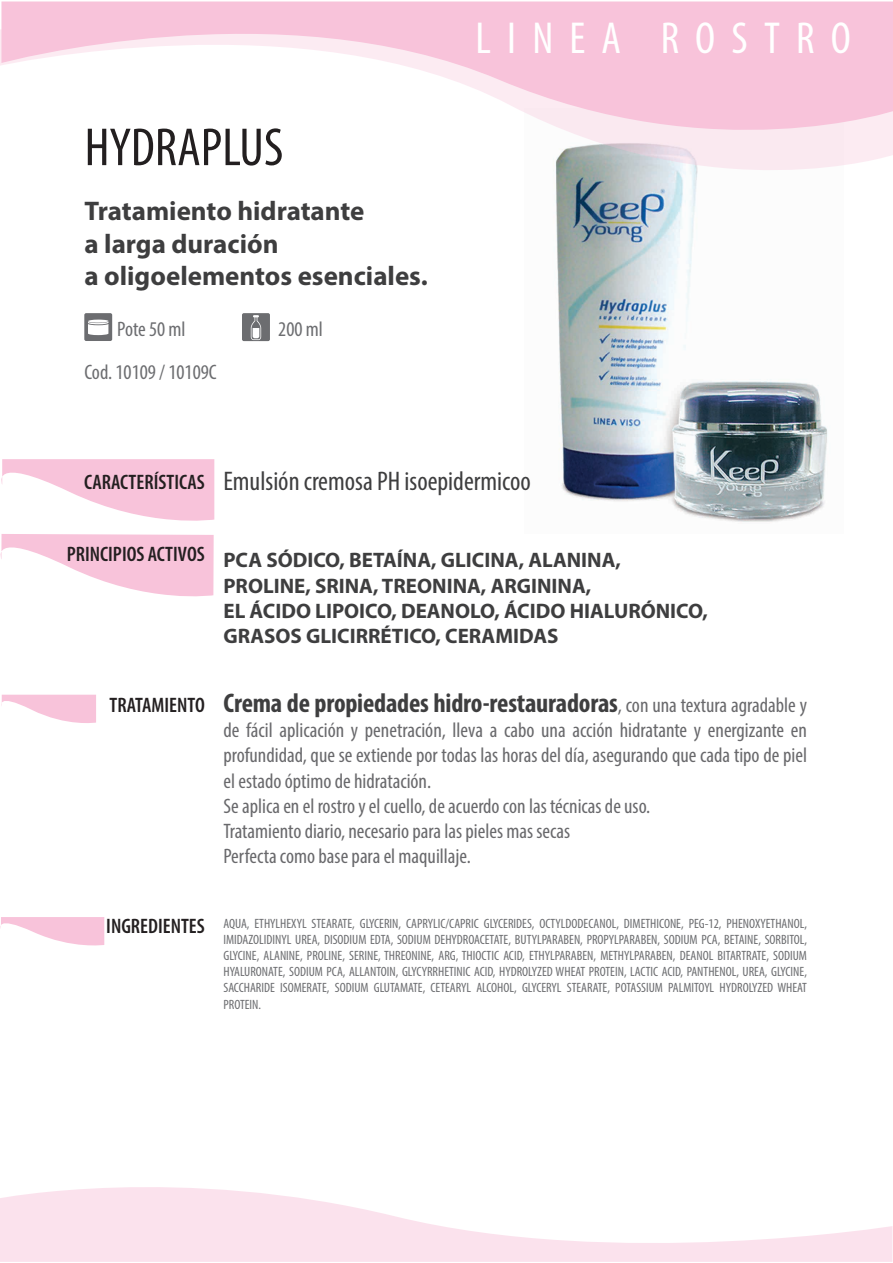
<style>
.page{position:relative;width:893px;height:1263px;background:#fff}
.page>*{position:absolute;margin:0;border:0;box-sizing:border-box;transform-origin:0 0}
.t1{font:condensed 54px "Myriad Pro";color:#231f20}
.t2{font:condensed 45px "Myriad Pro";letter-spacing:.36em;color:#fff}
.t3{font:700 27px/32.4px "Myriad Pro";color:#3e3e3f}
.t4{font:700 condensed 27px "Myriad Pro";letter-spacing:-.01em;color:#3e3e3f}
.t5{font:condensed 27px "Myriad Pro";color:#3e3e3f}
.t6{font:condensed 21px/25.2px "Myriad Pro";color:#69696c}
.t7{font:700 21px/25.2px "Myriad Pro";color:#3e3e3f}
.t8{font:600 condensed 21px "Myriad Pro";color:#231f20}
.t9{font:condensed 21px "Myriad Pro";color:#6c6d70}
.t10{font:condensed 13.5px/16.2px "Myriad Pro";color:#6c6d70;text-align:justify}
.s1{font-weight:400;font-size:21px;color:#69696c}
</style>
<div class="page">
<svg style="left:84px;top:313px;width:28px;height:28px"></svg>
<img style="left:555px;top:170px;width:273px;height:352px">
<svg style="left:0;top:459px;width:214px;height:138px"></svg>
<svg style="left:242px;top:313px;width:28px;height:28px"></svg>
<svg style="left:1px;top:694px;width:95px;height:29px"></svg>
<svg style="left:0;top:917px;width:104px;height:29px"></svg>
<svg style="left:0;top:1187px;width:892px;height:75px;fill:#fbe2ed"></svg>
<svg style="left:1px;top:1px;width:892px;height:169px"></svg>
<h1 class="t1" style="left:85px;top:115px;width:200px">HYDRAPLUS</h1>
<h3 class="t3" style="left:85px;top:194px;width:345px">Tratamiento hidratante<br>a larga duración<br>a oligoelementos esenciales.</h3>
<h3 class="t9" style="left:117px;top:316px;width:70px">Pote 50 ml</h3>
<h3 class="t9" style="left:278px;top:316px;width:46px">200 ml</h3>
<h3 class="t9" style="left:85px;top:359px;width:134px">Cod. 10109 / 10109C</h3>
<h2 class="t2" style="left:475px;top:11px;width:377px">LINEA ROSTRO</h2>
<h3 class="t8" style="left:84px;top:471px;width:122px">CARACTERÍSTICAS</h3>
<h3 class="t5" style="left:223px;top:465px;width:309px">Emulsión cremosa PH isoepidermicoo</h3>
<h3 class="t8" style="left:67px;top:542px;width:140px">PRINCIPIOS ACTIVOS</h3>
<h3 class="t8" style="left:110px;top:694px;width:97px">TRATAMIENTO</h3>
<h3 class="t7" style="left:223px;top:547px;width:486px">PCA SÓDICO, BETAÍNA, GLICINA, ALANINA, PROLINE, SRINA, TREONINA, ARGININA,<br>EL ÁCIDO LIPOICO, DEANOLO, ÁCIDO HIALURÓNICO, GRASOS GLICIRRÉTICO, CERAMIDAS</h3>
<h3 class="t4" style="left:223px;top:686px;width:585px">Crema de propiedades hidro-restauradoras<span class="s1">, con una textura agradable y</span></h3>
<p class="t6" style="left:223px;top:717px;width:585px">de fácil aplicación y penetración, lleva a cabo una acción hidratante y energizante en profundidad, que se extiende por todas las horas del día, asegurando que cada tipo de piel el estado óptimo de hidratación.<br>Se aplica en el rostro y el cuello, de acuerdo con las técnicas de uso.<br>Tratamiento diario, necesario para las pieles mas secas<br>Perfecta como base para el maquillaje.</p>
<h3 class="t8" style="left:106px;top:915px;width:100px">INGREDIENTES</h3>
<p class="t10" style="left:223px;top:915px;width:585px">AQUA, ETHYLHEXYL STEARATE, GLYCERIN, CAPRYLIC/CAPRIC GLYCERIDES, OCTYLDODECANOL, DIMETHICONE, PEG-12, PHENOXYETHANOL, IMIDAZOLIDINYL UREA, DISODIUM EDTA, SODIUM DEHYDROACETATE, BUTYLPARABEN, PROPYLPARABEN, SODIUM PCA, BETAINE, SORBITOL, GLYCINE, ALANINE, PROLINE, SERINE, THREONINE, ARG, THIOCTIC ACID, ETHYLPARABEN, METHYLPARABEN, DEANOL BITARTRATE, SODIUM HYALURONATE, SODIUM PCA, ALLANTOIN, GLYCYRRHETINIC ACID, HYDROLYZED WHEAT PROTEIN, LACTIC ACID, PANTHENOL, UREA, GLYCINE, SACCHARIDE ISOMERATE, SODIUM GLUTAMATE, CETEARYL ALCOHOL, GLYCERYL STEARATE, POTASSIUM PALMITOYL HYDROLYZED WHEAT PROTEIN.</p>
</div>
